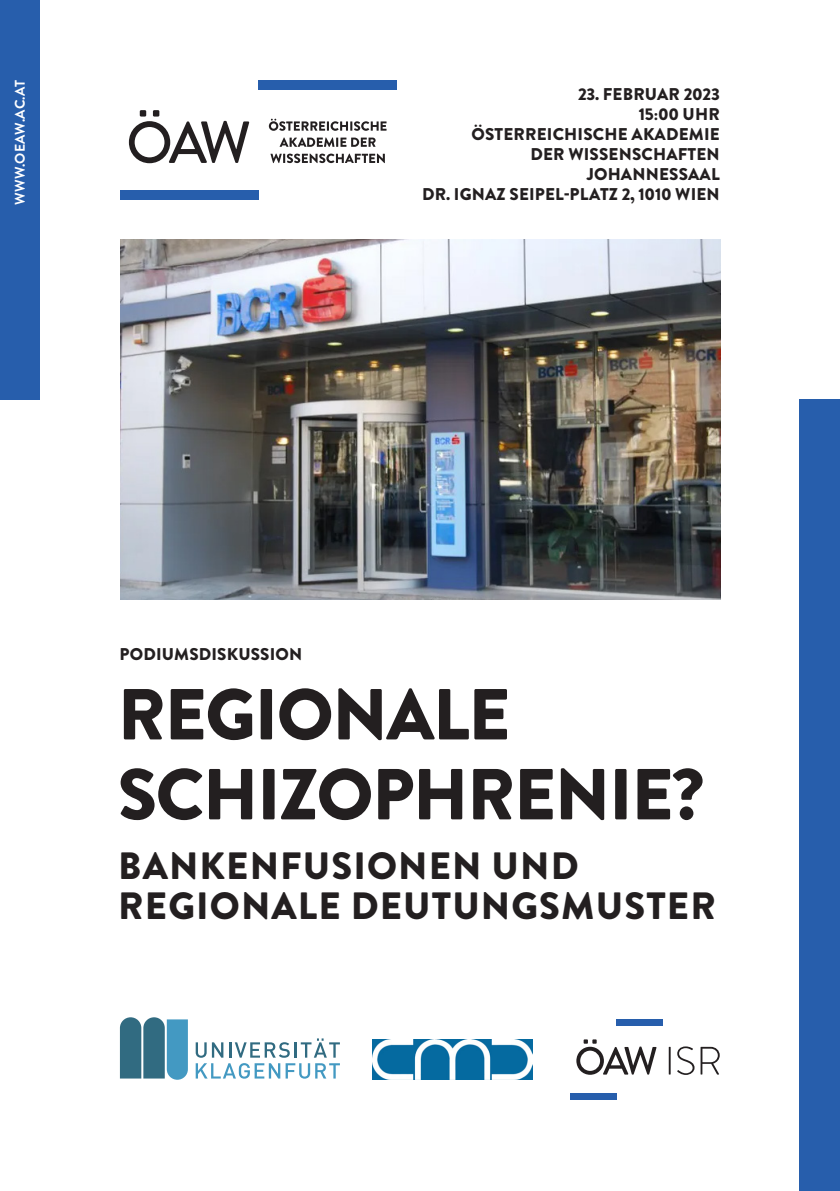
<style>
.page{position:relative;width:840px;height:1191px;background:#fff}
.page>*{position:absolute;margin:0;border:0;box-sizing:border-box;transform-origin:0 0}
.t1{font:900 72px "Brandon Grotesque";letter-spacing:-.02em;color:#231f20}
.t2{font:900 38px "Brandon Grotesque";letter-spacing:.03em;color:#231f20}
.t3{font:900 17px "Brandon Grotesque";letter-spacing:.01em;color:#231f20}
.t4{font:700 14px "Brandon Grotesque";letter-spacing:.02em;color:#fff}
</style>
<div class="page">
<img style="left:120px;top:240px;width:600px;height:359px">
<svg style="left:120px;top:1017px;width:68px;height:62px;background:#4d89a2"></svg>
<svg style="left:195px;top:1042px;width:11px;height:15px"></svg>
<svg style="left:212px;top:1042px;width:11px;height:15px"></svg>
<svg style="left:229px;top:1038px;width:111px;height:19px"></svg>
<svg style="left:195px;top:1063px;width:145px;height:15px"></svg>
<div style="left:570px;top:1093px;width:46px;height:6px;background:#275eac"></div>
<div style="left:616px;top:1019px;width:46px;height:6px;background:#275eac"></div>
<svg style="left:576px;top:1039px;width:80px;height:35px"></svg>
<hr style="left:668px;top:1046px;width:2px;height:28px;background:#231f20">
<svg style="left:677px;top:1046px;width:17px;height:29px"></svg>
<svg style="left:700px;top:1046px;width:19px;height:28px"></svg>
<img style="left:372px;top:1039px;width:160px;height:40px">
<div style="left:799px;top:400px;width:40px;height:791px;background:#275eac"></div>
<div style="left:0;top:0;width:40px;height:400px;background:#275eac"></div>
<div style="left:120px;top:191px;width:138px;height:9px;background:#275eac"></div>
<div style="left:258px;top:80px;width:138px;height:9px;background:#275eac"></div>
<svg style="left:129px;top:121px;width:120px;height:42px"></svg>
<div style="left:140px;top:110px;width:6px;height:7px;background:#231f20"></div>
<div style="left:153px;top:110px;width:6px;height:7px;background:#231f20"></div>
<svg style="left:269px;top:119px;width:117px;height:12px"></svg>
<svg style="left:279px;top:137px;width:96px;height:10px"></svg>
<svg style="left:270px;top:154px;width:114px;height:9px"></svg>
<p class="t4" style="left:10px;top:205px;width:126px;rotate:-90deg">WWW.OEAW.AC.AT</p>
<p class="t3" style="left:577px;top:82px;width:143px">23. FEBRUAR 2023</p>
<p class="t3" style="left:638px;top:102px;width:82px">15:00 UHR</p>
<p class="t3" style="left:471px;top:122px;width:249px">ÖSTERREICHISCHE AKADEMIE</p>
<p class="t3" style="left:530px;top:142px;width:191px">DER WISSENSCHAFTEN</p>
<p class="t3" style="left:586px;top:162px;width:134px">JOHANNESSAAL</p>
<p class="t3" style="left:422px;top:182px;width:299px">DR. IGNAZ SEIPEL-PLATZ 2, 1010 WIEN</p>
<p class="t3" style="left:119px;top:641px;width:184px">PODIUMSDISKUSSION</p>
<p class="t1" style="left:118px;top:663px;width:394px">REGIONALE</p>
<p class="t1" style="left:118px;top:743px;width:587px">SCHIZOPHRENIE?</p>
<p class="t2" style="left:118px;top:839px;width:461px">BANKENFUSIONEN UND</p>
<p class="t2" style="left:118px;top:879px;width:598px">REGIONALE DEUTUNGSMUSTER</p>
</div>
